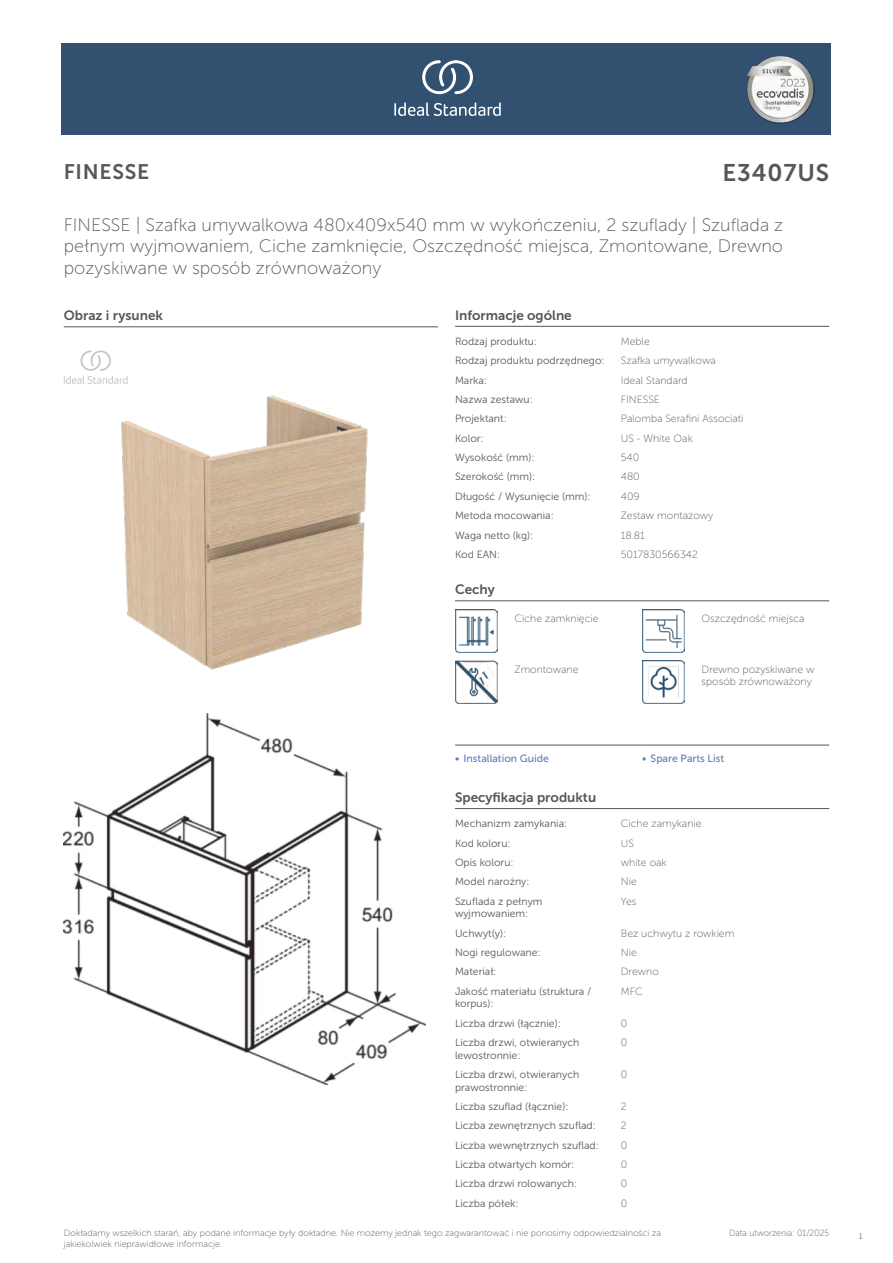
<style>
.page{position:relative;width:893px;height:1263px;background:#fff}
.page>*{position:absolute;margin:0;border:0;box-sizing:border-box;transform-origin:0 0}
.t1{font:24px "Museo Sans 700";letter-spacing:.035em;color:#575756}
.t2{font:21px "Museo Sans 700";letter-spacing:.035em;color:#575756}
.t3{font:18px/21.6px "Museo Sans 100";color:#575756;text-align:justify}
.t4{font:13.5px "Museo Sans 700";color:#575756}
.t5{font:10.5px/12.6px "Museo Sans 300";color:#575756}
.t6{font:10.5px/12.6px "Museo Sans 100";color:#575756}
.t7{font:10.5px "Museo Sans 500";color:#5b7ebf}
.t8{font:9px/10.8px "Museo Sans 100";color:#575756}
.t9{font:9px "Museo Sans 100";color:#575756;scale:.95 1}
.t10{font:300 9px "Calibri";color:#575756;scale:.95 1}
</style>
<div class="page">
<div style="left:62px;top:43px;width:769px;height:91px;background:#325070"></div>
<hr style="left:455px;top:326px;width:166px;height:1px;background:#575756">
<hr style="left:621px;top:326px;width:208px;height:1px;background:#575756">
<hr style="left:455px;top:600px;width:59px;height:1px;background:#575756">
<hr style="left:514px;top:600px;width:128px;height:1px;background:#575756">
<hr style="left:642px;top:600px;width:60px;height:1px;background:#575756">
<hr style="left:702px;top:600px;width:127px;height:1px;background:#575756">
<img style="left:455px;top:609px;width:42px;height:43px">
<img style="left:642px;top:609px;width:43px;height:43px">
<img style="left:455px;top:660px;width:42px;height:43px">
<img style="left:642px;top:660px;width:43px;height:43px">
<hr style="left:455px;top:745px;width:187px;height:1px;background:#575756">
<hr style="left:642px;top:745px;width:187px;height:1px;background:#575756">
<hr style="left:455px;top:808px;width:166px;height:1px;background:#575756">
<hr style="left:621px;top:808px;width:208px;height:1px;background:#575756">
<img style="left:64px;top:714px;width:361px;height:370px">
<hr style="left:64px;top:327px;width:374px;height:1px;background:#575756">
<svg style="left:64px;top:350px;width:64px;height:34px"></svg>
<img style="left:121px;top:395px;width:247px;height:275px">
<svg style="left:394px;top:102px;width:107px;height:14px"></svg>
<svg style="left:422px;top:60px;width:51px;height:34px"></svg>
<img style="left:746px;top:56px;width:68px;height:67px">
<h2 class="t2" style="left:64px;top:160px;width:87px">FINESSE</h2>
<h1 class="t1" style="left:723px;top:160px;width:108px">E3407US</h1>
<h3 class="t3" style="left:64px;top:214px;width:721px">FINESSE | Szafka umywalkowa 480x409x540 mm w wykończeniu, 2 szuflady | Szuflada z pełnym wyjmowaniem, Ciche zamknięcie, Oszczędność miejsca, Zmontowane, Drewno pozyskiwane w sposób zrównoważony</h3>
<p class="t4" style="left:64px;top:308px;width:101px">Obraz i rysunek</p>
<p class="t4" style="left:455px;top:308px;width:118px">Informacje ogólne</p>
<p class="t5" style="left:455px;top:335px;width:84px">Rodzaj produktu:</p>
<p class="t6" style="left:621px;top:335px;width:31px">Meble</p>
<p class="t5" style="left:455px;top:354px;width:151px">Rodzaj produktu podrzędnego:</p>
<p class="t6" style="left:621px;top:355px;width:96px">Szafka umywalkowa</p>
<p class="t5" style="left:455px;top:374px;width:33px">Marka:</p>
<p class="t6" style="left:621px;top:374px;width:68px">Ideal Standard</p>
<p class="t5" style="left:455px;top:393px;width:79px">Nazwa zestawu:</p>
<p class="t6" style="left:621px;top:393px;width:41px">FINESSE</p>
<p class="t5" style="left:455px;top:413px;width:53px">Projektant:</p>
<p class="t6" style="left:621px;top:413px;width:124px">Palomba Serafini Associati</p>
<p class="t5" style="left:455px;top:432px;width:30px">Kolor:</p>
<p class="t6" style="left:621px;top:432px;width:73px">US - White Oak</p>
<p class="t5" style="left:455px;top:451px;width:81px">Wysokość (mm):</p>
<p class="t6" style="left:621px;top:451px;width:20px">540</p>
<p class="t5" style="left:455px;top:471px;width:82px">Szerokość (mm):</p>
<p class="t6" style="left:621px;top:471px;width:21px">480</p>
<p class="t5" style="left:455px;top:490px;width:137px">Długość / Wysunięcie (mm):</p>
<p class="t6" style="left:621px;top:490px;width:20px">409</p>
<p class="t5" style="left:455px;top:509px;width:100px">Metoda mocowania:</p>
<p class="t6" style="left:621px;top:509px;width:94px">Zestaw montażowy</p>
<p class="t5" style="left:455px;top:529px;width:80px">Waga netto (kg):</p>
<p class="t6" style="left:621px;top:529px;width:26px">18.81</p>
<p class="t5" style="left:455px;top:548px;width:47px">Kod EAN:</p>
<p class="t6" style="left:621px;top:548px;width:79px">5017830566342</p>
<p class="t4" style="left:455px;top:582px;width:41px">Cechy</p>
<p class="t6" style="left:514px;top:612px;width:86px">Ciche zamknięcie</p>
<p class="t6" style="left:702px;top:612px;width:105px">Oszczędność miejsca</p>
<p class="t6" style="left:514px;top:663px;width:65px">Zmontowane</p>
<p class="t6" style="left:702px;top:663px;width:114px">Drewno pozyskiwane w sposób zrównoważony</p>
<p class="t7" style="left:455px;top:752px;width:95px">• Installation Guide</p>
<p class="t7" style="left:642px;top:752px;width:84px">• Spare Parts List</p>
<p class="t4" style="left:455px;top:790px;width:143px">Specyfikacja produktu</p>
<p class="t5" style="left:455px;top:817px;width:114px">Mechanizm zamykania:</p>
<p class="t6" style="left:621px;top:817px;width:82px">Ciche zamykanie</p>
<p class="t5" style="left:455px;top:837px;width:57px">Kod koloru:</p>
<p class="t6" style="left:621px;top:837px;width:15px">US</p>
<p class="t5" style="left:455px;top:856px;width:60px">Opis koloru:</p>
<p class="t6" style="left:621px;top:856px;width:47px">white oak</p>
<p class="t5" style="left:455px;top:875px;width:76px">Model narożny:</p>
<p class="t6" style="left:621px;top:875px;width:17px">Nie</p>
<p class="t5" style="left:455px;top:895px;width:89px">Szuflada z pełnym wyjmowaniem:</p>
<p class="t6" style="left:621px;top:895px;width:17px">Yes</p>
<p class="t5" style="left:455px;top:927px;width:53px">Uchwyt(y):</p>
<p class="t6" style="left:621px;top:927px;width:115px">Bez uchwytu z rowkiem</p>
<p class="t5" style="left:455px;top:946px;width:87px">Nogi regulowane:</p>
<p class="t6" style="left:621px;top:946px;width:17px">Nie</p>
<p class="t5" style="left:455px;top:965px;width:43px">Materiał:</p>
<p class="t6" style="left:621px;top:965px;width:40px">Drewno</p>
<p class="t5" style="left:455px;top:985px;width:138px">Jakość materiału (struktura / korpus):</p>
<p class="t6" style="left:621px;top:985px;width:23px">MFC</p>
<p class="t5" style="left:455px;top:1017px;width:107px">Liczba drzwi (łącznie):</p>
<p class="t6" style="left:621px;top:1017px;width:8px">0</p>
<p class="t5" style="left:455px;top:1036px;width:126px">Liczba drzwi, otwieranych lewostronnie:</p>
<p class="t6" style="left:621px;top:1036px;width:8px">0</p>
<p class="t5" style="left:455px;top:1068px;width:126px">Liczba drzwi, otwieranych prawostronnie:</p>
<p class="t6" style="left:621px;top:1068px;width:8px">0</p>
<p class="t5" style="left:455px;top:1100px;width:115px">Liczba szuflad (łącznie):</p>
<p class="t6" style="left:621px;top:1100px;width:7px">2</p>
<p class="t5" style="left:455px;top:1119px;width:142px">Liczba zewnętrznych szuflad:</p>
<p class="t6" style="left:621px;top:1119px;width:7px">2</p>
<p class="t5" style="left:455px;top:1139px;width:145px">Liczba wewnętrznych szuflad:</p>
<p class="t6" style="left:621px;top:1139px;width:8px">0</p>
<p class="t5" style="left:455px;top:1158px;width:121px">Liczba otwartych komór:</p>
<p class="t6" style="left:621px;top:1158px;width:8px">0</p>
<p class="t5" style="left:455px;top:1177px;width:124px">Liczba drzwi rolowanych:</p>
<p class="t6" style="left:621px;top:1177px;width:8px">0</p>
<p class="t5" style="left:455px;top:1197px;width:65px">Liczba półek:</p>
<p class="t6" style="left:621px;top:1197px;width:8px">0</p>
<p class="t8" style="left:64px;top:1227px;width:599px">Dokładamy wszelkich starań, aby podane informacje były dokładne. Nie możemy jednak tego zagwarantować i nie ponosimy odpowiedzialności za jakiekolwiek nieprawidłowe informacje.</p>
<p class="t9" style="left:729px;top:1228px;width:107px">Data utworzenia: 01/2025</p>
<p class="t10" style="left:858px;top:1230px;width:6px">1</p>
</div>
